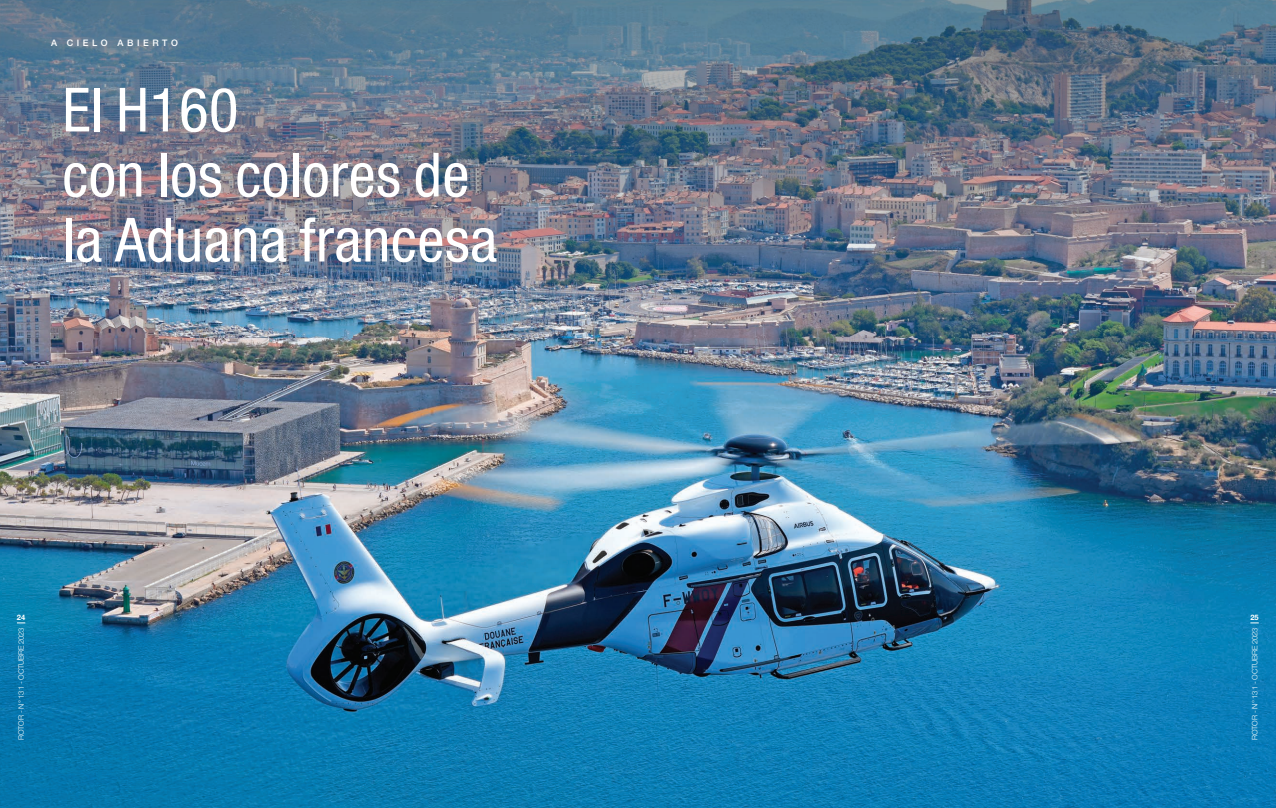
<style>
.page{position:relative;width:1276px;height:808px;background:#fff}
.page>*{position:absolute;margin:0;border:0;box-sizing:border-box;transform-origin:0 0}
.t1{font:condensed 61px/65px "Helvetica Neue LT Std";letter-spacing:.01em;color:#fff}
.t2{font:500 9px "Helvetica Neue LT Std";letter-spacing:.4em;color:#fff}
.t3{font:300 7.5px "Helvetica Neue LT Std";letter-spacing:-.015em;color:#fff}
.t4{font:700 7.5px "Helvetica Neue LT Std";color:#fff}
</style>
<div class="page">
<img style="left:0;top:0;width:1276px;height:808px">
<p class="t2" style="left:51px;top:40px;width:128px">A CIELO ABIERTO</p>
<h1 class="t1" style="left:62px;top:85px;width:436px">El H160<br>con los colores de la Aduana francesa</h1>
<p class="t4" style="left:17px;top:614px;width:10px">24</p>
<p class="t3" style="left:19px;top:740px;width:114px;rotate:-90deg">ROTOR - N° 131 - OCTUBRE 2023</p>
<p class="t4" style="left:1250px;top:614px;width:10px">25</p>
<p class="t3" style="left:1252px;top:740px;width:114px;rotate:-90deg">ROTOR - N° 131 - OCTUBRE 2023</p>
</div>
